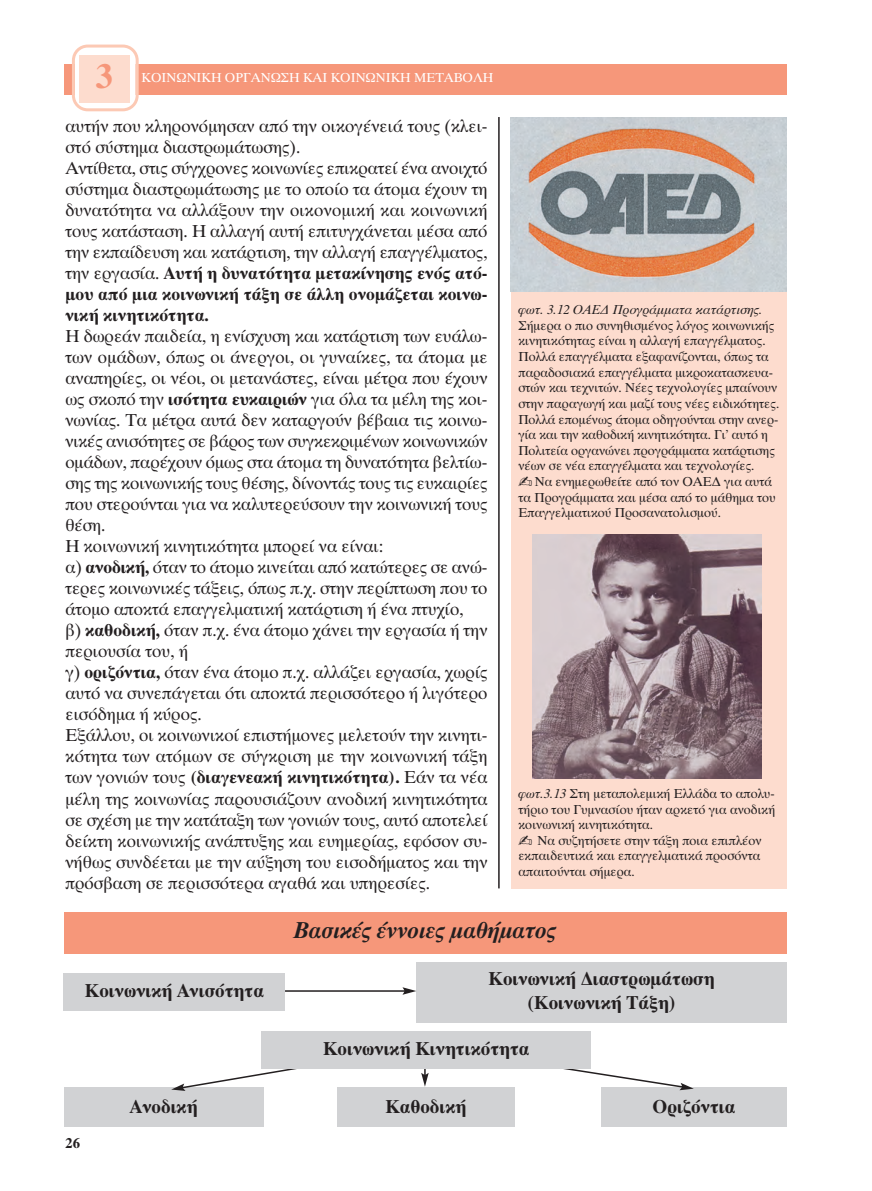
<style>
.page{position:relative;width:872px;height:1191px;background:#fff}
.page>*{position:absolute;margin:0;border:0;box-sizing:border-box;transform-origin:0 0}
.t1{font:36px "UB Times Bold";color:#f6977a}
.t2{font:italic 24px "UB Times Bold";color:#231f20}
.t3{font:19.5px/24px "UB Times Bold";color:#231f20;text-align:center}
.t4{font:18px/21px "UB Times";color:#231f20}
.t5{font:15px "UB Times Bold";color:#231f20}
.t6{font:13.5px "UB Times";color:#231f20}
.t7{font:13.5px "UB Times";color:#fff}
.t8{font:13.5px "UB Times Italic";color:#231f20}
.s1{font-family:"UB Times Bold"}
.s2{font-family:"UB Times Italic"}
</style>
<div class="page">
<div style="left:64px;top:64px;width:723px;height:30px;background:#f6977a"></div>
<svg style="left:72px;top:45px;width:67px;height:66px"></svg>
<div style="left:80px;top:55px;width:50px;height:47px;background:#fddcce"></div>
<hr style="left:498px;top:117px;width:2px;height:771px;background:#231f20">
<div style="left:64px;top:912px;width:723px;height:41px;background:#f6977a"></div>
<div style="left:64px;top:973px;width:221px;height:37px;background:#d1d2d4"></div>
<div style="left:416px;top:962px;width:371px;height:60px;background:#d1d2d4"></div>
<hr style="left:285px;top:990px;width:120px;height:2px;background:#231f20">
<svg style="left:402px;top:987px;width:14px;height:8px"></svg>
<div style="left:64px;top:1088px;width:200px;height:39px;background:#d1d2d4"></div>
<div style="left:337px;top:1088px;width:178px;height:39px;background:#d1d2d4"></div>
<div style="left:601px;top:1088px;width:186px;height:39px;background:#d1d2d4"></div>
<svg style="left:171px;top:1069px;width:523px;height:22px"></svg>
<div style="left:261px;top:1031px;width:330px;height:38px;background:#d1d2d4"></div>
<div style="left:511px;top:117px;width:276px;height:771px;background:#fddcce"></div>
<img style="left:511px;top:117px;width:276px;height:175px">
<img style="left:533px;top:534px;width:228px;height:245px">
<p class="t1" style="left:96px;top:57px;width:19px">3</p>
<p class="t7" style="left:142px;top:71px;width:353px">ΚΟΙΝΩΝΙΚΗ ΟΡΓΑΝΩΣΗ ΚΑΙ ΚΟΙΝΩΝΙΚΗ ΜΕΤΑΒΟΛΗ</p>
<p class="t4" style="left:65px;top:116px;width:424px">αυτήν που κληρονόμησαν από την οικογένειά τους (κλει&shy;στό σύστημα διαστρωμάτωσης).<br>Αντίθετα, στις σύγχρονες κοινωνίες επικρατεί ένα ανοιχτό σύστημα διαστρωμάτωσης με το οποίο τα άτομα έχουν τη δυνατότητα να αλλάξουν την οικονομική και κοινωνική τους κατάσταση. Η αλλαγή αυτή επιτυγχάνεται μέσα από την εκπαίδευση και κατάρτιση, την αλλαγή επαγγέλματος, την εργασία. <span class="s1">Αυτή η δυνατότητα μετακίνησης ενός ατό&shy;μου από μια κοινωνική τάξη σε άλλη ονομάζεται κοινω&shy;νική κινητικότητα.<br></span>Η δωρεάν παιδεία, η ενίσχυση και κατάρτιση των ευάλω&shy;των ομάδων, όπως οι άνεργοι, οι γυναίκες, τα άτομα με αναπηρίες, οι νέοι, οι μετανάστες, είναι μέτρα που έχουν ως σκοπό την <span class="s1">ισότητα ευκαιριών</span> για όλα τα μέλη της κοι&shy;νωνίας. Τα μέτρα αυτά δεν καταργούν βέβαια τις κοινω&shy;νικές ανισότητες σε βάρος των συγκεκριμένων κοινωνικών ομάδων, παρέχουν όμως στα άτομα τη δυνατότητα βελτίω&shy;σης της κοινωνικής τους θέσης, δίνοντάς τους τις ευκαιρίες που στερούνται για να καλυτερεύσουν την κοινωνική τους θέση.<br>Η κοινωνική κινητικότητα μπορεί να είναι:<br>α) <span class="s1">ανοδική,</span> όταν το άτομο κινείται από κατώτερες σε ανώ&shy;τερες κοινωνικές τάξεις, όπως π.χ. στην περίπτωση που το άτομο αποκτά επαγγελματική κατάρτιση ή ένα πτυχίο,<br>β) <span class="s1">καθοδική,</span> όταν π.χ. ένα άτομο χάνει την εργασία ή την περιουσία του, ή<br>γ) <span class="s1">οριζόντια,</span> όταν ένα άτομο π.χ. αλλάζει εργασία, χωρίς αυτό να συνεπάγεται ότι αποκτά περισσότερο ή λιγότερο εισόδημα ή κύρος.<br>Εξάλλου, οι κοινωνικοί επιστήμονες μελετούν την κινητι&shy;κότητα των ατόμων σε σύγκριση με την κοινωνική τάξη των γονιών τους <span class="s1">(διαγενεακή κινητικότητα).</span> Εάν τα νέα μέλη της κοινωνίας παρουσιάζουν ανοδική κινητικότητα σε σχέση με την κατάταξη των γονιών τους, αυτό αποτελεί δείκτη κοινωνικής ανάπτυξης και ευημερίας, εφόσον συ&shy;νήθως συνδέεται με την αύξηση του εισοδήματος και την πρόσβαση σε περισσότερα αγαθά και υπηρεσίες.</p>
<p class="t2" style="left:294px;top:917px;width:264px">Βασικές έννοιες μαθήματος</p>
<p class="t8" style="left:518px;top:303px;width:246px">φωτ. 3.12 ΟΑΕΔ Προγράμματα κατάρτισης.</p>
<p class="t6" style="left:518px;top:318px;width:257px">Σήμερα ο πιο συνηθισμένος λόγος κοινωνικής</p>
<p class="t6" style="left:518px;top:334px;width:249px">κινητικότητας είναι η αλλαγή επαγγέλματος.</p>
<p class="t6" style="left:518px;top:350px;width:252px">Πολλά επαγγέλματα εξαφανίζονται, όπως τα</p>
<p class="t6" style="left:518px;top:365px;width:256px">παραδοσιακά επαγγέλματα μικροκατασκευα-</p>
<p class="t6" style="left:518px;top:381px;width:260px">στών και τεχνιτών. Nέες τεχνολογίες μπαίνουν</p>
<p class="t6" style="left:518px;top:396px;width:262px">στην παραγωγή και μαζί τους νέες ειδικότητες.</p>
<p class="t6" style="left:518px;top:412px;width:261px">Πολλά επομένως άτομα οδηγούνται στην ανερ-</p>
<p class="t6" style="left:518px;top:428px;width:251px">γία και την καθοδική κινητικότητα. Γι’ αυτό η</p>
<p class="t6" style="left:518px;top:443px;width:258px">Πολιτεία οργανώνει προγράμματα κατάρτισης</p>
<p class="t6" style="left:518px;top:459px;width:237px">νέων σε νέα επαγγέλματα και τεχνολογίες.</p>
<p class="t6" style="left:535px;top:474px;width:239px">Να ενημερωθείτε από τον ΟΑΕΔ για αυτά</p>
<p class="t6" style="left:518px;top:490px;width:259px">τα Προγράμματα και μέσα από το μάθημα του</p>
<p class="t6" style="left:518px;top:506px;width:204px">Επαγγελματικού Προσανατολισμού.</p>
<p class="t6" style="left:518px;top:786px;width:258px"><span class="s2">φωτ.3.13</span> Στη μεταπολεμική Ελλάδα το απολυ-</p>
<p class="t6" style="left:518px;top:802px;width:258px">τήριο του Γυμνασίου ήταν αρκετό για ανοδική</p>
<p class="t6" style="left:518px;top:818px;width:136px">κοινωνική κινητικότητα.</p>
<p class="t6" style="left:538px;top:833px;width:226px">Να συζητήσετε στην τάξη ποια επιπλέον</p>
<p class="t6" style="left:518px;top:849px;width:243px">εκπαιδευτικά και επαγγελματικά προσόντα</p>
<p class="t6" style="left:518px;top:864px;width:118px">απαιτούνται σήμερα.</p>
<p class="t3" style="left:85px;top:979px;width:180px">Κοινωνική Ανισότητα</p>
<p class="t3" style="left:488px;top:967px;width:228px">Κοινωνική Διαστρωμάτωση (Κοινωνική Τάξη)</p>
<p class="t3" style="left:323px;top:1037px;width:208px">Κοινωνική Κινητικότητα</p>
<p class="t5" style="left:65px;top:1135px;width:16px">26</p>
<p class="t3" style="left:130px;top:1094px;width:69px">Ανοδική</p>
<p class="t3" style="left:385px;top:1094px;width:83px">Καθοδική</p>
<p class="t3" style="left:652px;top:1094px;width:84px">Οριζόντια</p>
</div>
